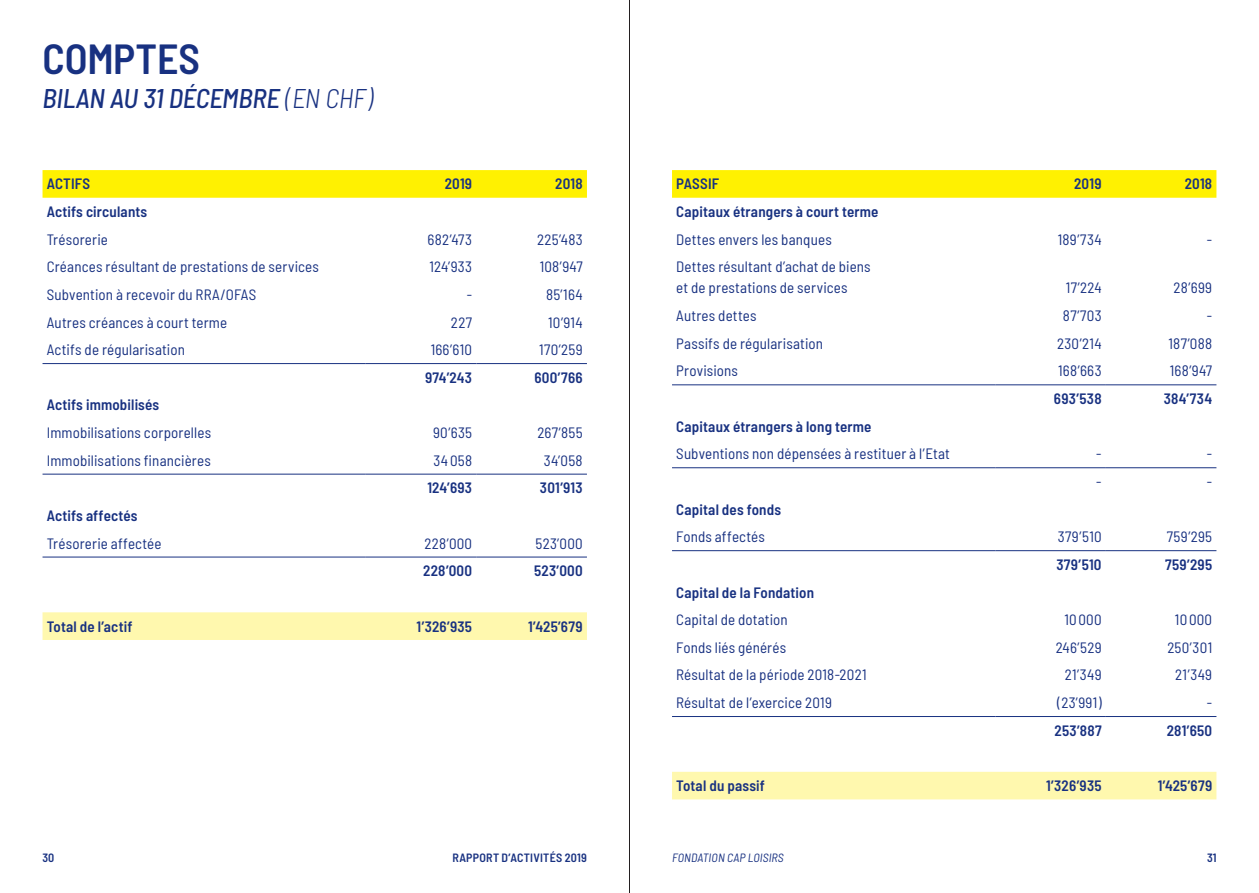
<style>
.page{position:relative;width:1259px;height:893px;background:#fff}
.page>*{position:absolute;margin:0;border:0;box-sizing:border-box;transform-origin:0 0}
.Titres_1{font:600 semi-condensed 42px "Barlow";letter-spacing:-.005em;color:#183181}
.Titres_2{font:italic 500 semi-condensed 27px "Barlow";letter-spacing:-.005em;color:#183181}
.Texte_courant{font:semi-condensed 15px "Barlow";letter-spacing:.01em;color:#183181}
.Texte_courant_gras{font:600 semi-condensed 15px "Barlow";letter-spacing:.01em;color:#183181}
.t1{font:600 semi-condensed 12px "Barlow";letter-spacing:.02em;color:#183181}
.t2{font:italic semi-condensed 12px "Barlow";letter-spacing:.01em;color:#183181}
.s1{font-weight:300}
</style>
<div class="page">
<hr style="left:629px;top:0;width:1px;height:893px;background:#231f20">
<svg style="left:43px;top:170px;width:544px;height:28px;background:#fff104"></svg>
<div style="left:43px;top:612px;width:544px;height:28px;background:#fff8ae"></div>
<hr style="left:43px;top:363px;width:323px;height:1px;background:#183181">
<hr style="left:366px;top:363px;width:110px;height:1px;background:#183181">
<hr style="left:476px;top:363px;width:111px;height:1px;background:#183181">
<hr style="left:43px;top:557px;width:323px;height:1px;background:#183181">
<hr style="left:366px;top:557px;width:110px;height:1px;background:#183181">
<hr style="left:476px;top:557px;width:111px;height:1px;background:#183181">
<hr style="left:43px;top:474px;width:323px;height:1px;background:#183181">
<hr style="left:366px;top:474px;width:110px;height:1px;background:#183181">
<hr style="left:476px;top:474px;width:111px;height:1px;background:#183181">
<svg style="left:672px;top:170px;width:544px;height:28px;background:#fff104"></svg>
<div style="left:672px;top:772px;width:544px;height:27px;background:#fff8ae"></div>
<hr style="left:672px;top:716px;width:323px;height:1px;background:#183181">
<hr style="left:995px;top:716px;width:111px;height:1px;background:#183181">
<hr style="left:1106px;top:716px;width:110px;height:1px;background:#183181">
<hr style="left:672px;top:550px;width:323px;height:1px;background:#183181">
<hr style="left:995px;top:550px;width:111px;height:1px;background:#183181">
<hr style="left:1106px;top:550px;width:110px;height:1px;background:#183181">
<hr style="left:672px;top:467px;width:323px;height:1px;background:#183181">
<hr style="left:995px;top:467px;width:111px;height:1px;background:#183181">
<hr style="left:1106px;top:467px;width:110px;height:1px;background:#183181">
<hr style="left:672px;top:384px;width:323px;height:1px;background:#183181">
<hr style="left:995px;top:384px;width:111px;height:1px;background:#183181">
<hr style="left:1106px;top:384px;width:110px;height:1px;background:#183181">
<p class="Titres_1" style="left:43px;top:28px;width:159px">COMPTES</p>
<p class="Titres_2" style="left:43px;top:79px;width:332px">BILAN AU 31 DÉCEMBRE <span class="s1">(EN CHF)</span></p>
<p class="Texte_courant_gras" style="left:47px;top:173px;width:45px">ACTIFS</p>
<p class="Texte_courant_gras" style="left:445px;top:173px;width:29px">2019</p>
<p class="Texte_courant_gras" style="left:555px;top:173px;width:29px">2018</p>
<p class="Texte_courant_gras" style="left:47px;top:201px;width:102px">Actifs circulants</p>
<p class="Texte_courant" style="left:47px;top:228px;width:63px">Trésorerie</p>
<p class="Texte_courant" style="left:427px;top:228px;width:46px">682’473</p>
<p class="Texte_courant" style="left:537px;top:228px;width:47px">225’483</p>
<p class="Texte_courant" style="left:47px;top:256px;width:274px">Créances résultant de prestations de services</p>
<p class="Texte_courant" style="left:429px;top:256px;width:44px">124’933</p>
<p class="Texte_courant" style="left:540px;top:256px;width:44px">108’947</p>
<p class="Texte_courant" style="left:47px;top:284px;width:211px">Subvention à recevoir du RRA/OFAS</p>
<p class="Texte_courant" style="left:467px;top:284px;width:7px">-</p>
<p class="Texte_courant" style="left:546px;top:284px;width:38px">85’164</p>
<p class="Texte_courant" style="left:47px;top:311px;width:182px">Autres créances à court terme</p>
<p class="Texte_courant" style="left:451px;top:311px;width:23px">227</p>
<p class="Texte_courant" style="left:548px;top:311px;width:36px">10’914</p>
<p class="Texte_courant" style="left:47px;top:339px;width:140px">Actifs de régularisation</p>
<p class="Texte_courant" style="left:431px;top:339px;width:43px">166’610</p>
<p class="Texte_courant" style="left:539px;top:339px;width:45px">170’259</p>
<p class="Texte_courant_gras" style="left:425px;top:367px;width:49px">974’243</p>
<p class="Texte_courant_gras" style="left:534px;top:367px;width:50px">600’766</p>
<p class="Texte_courant_gras" style="left:47px;top:394px;width:114px">Actifs immobilisés</p>
<p class="Texte_courant" style="left:47px;top:422px;width:166px">Immobilisations corporelles</p>
<p class="Texte_courant" style="left:433px;top:422px;width:41px">90’635</p>
<p class="Texte_courant" style="left:537px;top:422px;width:47px">267’855</p>
<p class="Texte_courant" style="left:47px;top:450px;width:165px">Immobilisations financières</p>
<p class="Texte_courant" style="left:433px;top:450px;width:40px">34058</p>
<p class="Texte_courant" style="left:544px;top:450px;width:40px">34’058</p>
<p class="Texte_courant_gras" style="left:427px;top:477px;width:46px">124’693</p>
<p class="Texte_courant_gras" style="left:540px;top:477px;width:44px">301’913</p>
<p class="Texte_courant_gras" style="left:47px;top:505px;width:92px">Actifs affectés</p>
<p class="Texte_courant" style="left:47px;top:532px;width:116px">Trésorerie affectée</p>
<p class="Texte_courant" style="left:424px;top:532px;width:49px">228’000</p>
<p class="Texte_courant" style="left:535px;top:532px;width:49px">523’000</p>
<p class="Texte_courant_gras" style="left:423px;top:560px;width:50px">228’000</p>
<p class="Texte_courant_gras" style="left:534px;top:560px;width:50px">523’000</p>
<p class="Texte_courant_gras" style="left:47px;top:615px;width:87px">Total de l’actif</p>
<p class="Texte_courant_gras" style="left:416px;top:615px;width:57px">1’326’935</p>
<p class="Texte_courant_gras" style="left:528px;top:615px;width:56px">1’425’679</p>
<p class="Texte_courant_gras" style="left:676px;top:173px;width:44px">PASSIF</p>
<p class="Texte_courant_gras" style="left:1074px;top:173px;width:29px">2019</p>
<p class="Texte_courant_gras" style="left:1184px;top:173px;width:29px">2018</p>
<p class="Texte_courant_gras" style="left:676px;top:201px;width:204px">Capitaux étrangers à court terme</p>
<p class="Texte_courant" style="left:676px;top:228px;width:157px">Dettes envers les banques</p>
<p class="Texte_courant" style="left:1057px;top:228px;width:45px">189’734</p>
<p class="Texte_courant" style="left:1207px;top:228px;width:7px">-</p>
<p class="Texte_courant" style="left:676px;top:256px;width:196px">Dettes résultant d’achat de biens</p>
<p class="Texte_courant" style="left:676px;top:277px;width:173px">et de prestations de services</p>
<p class="Texte_courant" style="left:1066px;top:277px;width:37px">17’224</p>
<p class="Texte_courant" style="left:1173px;top:277px;width:40px">28’699</p>
<p class="Texte_courant" style="left:676px;top:305px;width:82px">Autres dettes</p>
<p class="Texte_courant" style="left:1063px;top:305px;width:40px">87’703</p>
<p class="Texte_courant" style="left:1207px;top:305px;width:7px">-</p>
<p class="Texte_courant" style="left:676px;top:333px;width:148px">Passifs de régularisation</p>
<p class="Texte_courant" style="left:1057px;top:333px;width:46px">230’214</p>
<p class="Texte_courant" style="left:1168px;top:333px;width:45px">187’088</p>
<p class="Texte_courant" style="left:676px;top:360px;width:63px">Provisions</p>
<p class="Texte_courant" style="left:1058px;top:360px;width:45px">168’663</p>
<p class="Texte_courant" style="left:1169px;top:360px;width:44px">168’947</p>
<p class="Texte_courant_gras" style="left:1054px;top:388px;width:49px">693’538</p>
<p class="Texte_courant_gras" style="left:1163px;top:388px;width:50px">384’734</p>
<p class="Texte_courant_gras" style="left:676px;top:415px;width:197px">Capitaux étrangers à long terme</p>
<p class="Texte_courant" style="left:676px;top:443px;width:275px">Subventions non dépensées à restituer à l’Etat</p>
<p class="Texte_courant" style="left:1096px;top:443px;width:7px">-</p>
<p class="Texte_courant" style="left:1207px;top:443px;width:7px">-</p>
<p class="Texte_courant" style="left:1096px;top:471px;width:7px">-</p>
<p class="Texte_courant" style="left:1207px;top:471px;width:7px">-</p>
<p class="Texte_courant_gras" style="left:676px;top:498px;width:106px">Capital des fonds</p>
<p class="Texte_courant" style="left:676px;top:526px;width:90px">Fonds affectés</p>
<p class="Texte_courant" style="left:1058px;top:526px;width:45px">379’510</p>
<p class="Texte_courant" style="left:1166px;top:526px;width:47px">759’295</p>
<p class="Texte_courant_gras" style="left:1056px;top:554px;width:47px">379’510</p>
<p class="Texte_courant_gras" style="left:1165px;top:554px;width:49px">759’295</p>
<p class="Texte_courant_gras" style="left:676px;top:581px;width:139px">Capital de la Fondation</p>
<p class="Texte_courant" style="left:676px;top:609px;width:113px">Capital de dotation</p>
<p class="Texte_courant" style="left:1064px;top:609px;width:39px">10000</p>
<p class="Texte_courant" style="left:1175px;top:609px;width:39px">10000</p>
<p class="Texte_courant" style="left:676px;top:637px;width:111px">Fonds liés générés</p>
<p class="Texte_courant" style="left:1055px;top:637px;width:47px">246’529</p>
<p class="Texte_courant" style="left:1167px;top:637px;width:46px">250’301</p>
<p class="Texte_courant" style="left:676px;top:664px;width:192px">Résultat de la période 2018-2021</p>
<p class="Texte_courant" style="left:1064px;top:664px;width:38px">21’349</p>
<p class="Texte_courant" style="left:1175px;top:664px;width:38px">21’349</p>
<p class="Texte_courant" style="left:676px;top:692px;width:157px">Résultat de l’exercice 2019</p>
<p class="Texte_courant" style="left:1057px;top:692px;width:46px">(23’991)</p>
<p class="Texte_courant" style="left:1207px;top:692px;width:7px">-</p>
<p class="Texte_courant_gras" style="left:1054px;top:719px;width:49px">253’887</p>
<p class="Texte_courant_gras" style="left:1166px;top:719px;width:47px">281’650</p>
<p class="Texte_courant_gras" style="left:676px;top:775px;width:90px">Total du passif</p>
<p class="Texte_courant_gras" style="left:1046px;top:775px;width:57px">1’326’935</p>
<p class="Texte_courant_gras" style="left:1157px;top:775px;width:56px">1’425’679</p>
<p class="t1" style="left:43px;top:849px;width:13px">30</p>
<p class="t1" style="left:452px;top:849px;width:136px">RAPPORT D’ACTIVITÉS 2019</p>
<p class="t2" style="left:672px;top:849px;width:113px">FONDATION CAP LOISIRS</p>
<p class="t1" style="left:1207px;top:849px;width:11px">31</p>
</div>
